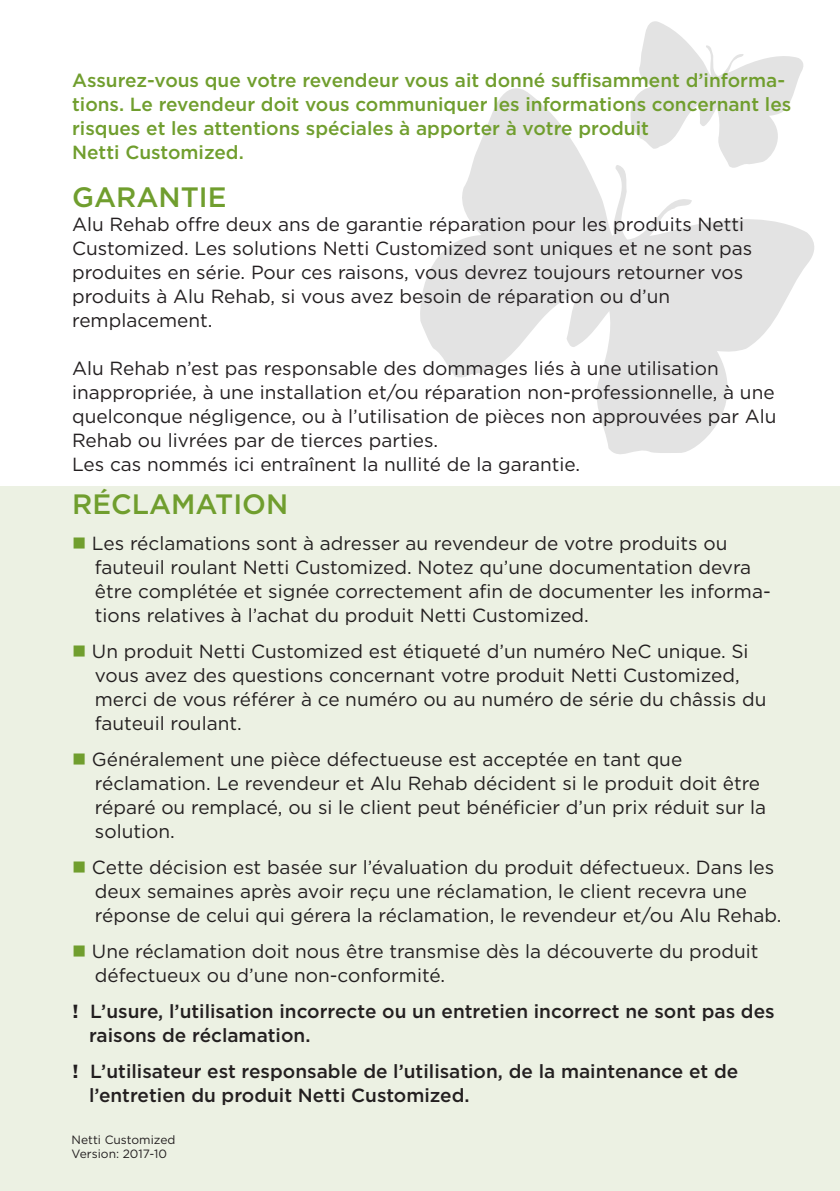
<style>
.page{position:relative;width:840px;height:1191px;background:#fff}
.page>*{position:absolute;margin:0;border:0;box-sizing:border-box;transform-origin:0 0}
.t1{font:500 28px "Gotham";color:#709e2e}
.t2{font:19px/24px "Gotham";color:#231f20}
.t3{font:500 19px/24px "Gotham";color:#709e2e}
.t4{font:500 19px/24px "Gotham";color:#231f20}
.t5{font:12px/14.4px "Gotham";color:#231f20}
.s1{color:#709e2e}
.s2{font-weight:700}
</style>
<div class="page">
<div style="left:0;top:486px;width:839px;height:705px;background:#ecf1e3"></div>
<svg style="left:639px;top:21px;width:164px;height:53px"></svg>
<svg style="left:420px;top:74px;width:394px;height:380px;fill:#e3e3e3"></svg>
<p class="t3" style="left:72px;top:68px;width:720px">Assurez-vous que votre revendeur vous ait donné suffisamment d’informa&shy;tions. Le revendeur doit vous communiquer les informations concernant les risques et les attentions spéciales à apporter à votre produit<br>Netti Customized.</p>
<h1 class="t1" style="left:72px;top:179px;width:156px">GARANTIE</h1>
<p class="t2" style="left:72px;top:212px;width:681px">Alu Rehab offre deux ans de garantie réparation pour les produits Netti Customized. Les solutions Netti Customized sont uniques et ne sont pas produites en série. Pour ces raisons, vous devrez toujours retourner vos produits à Alu Rehab, si vous avez besoin de réparation ou d’un remplacement.</p>
<p class="t2" style="left:72px;top:356px;width:705px">Alu Rehab n’est pas responsable des dommages liés à une utilisation inappropriée, à une installation et/ou réparation non-professionnelle, à une quelconque négligence, ou à l’utilisation de pièces non approuvées par Alu Rehab ou livrées par de tierces parties.<br>Les cas nommés ici entraînent la nullité de la garantie.</p>
<h1 class="t1" style="left:72px;top:485px;width:217px">RÉCLAMATION</h1>
<p class="t2" style="left:95px;top:530px;width:677px;text-indent:-23px"><span class="s1">■</span> Les réclamations sont à adresser au revendeur de votre produits ou fauteuil roulant Netti Customized. Notez qu’une documentation devra être complétée et signée correctement afin de documenter les informa&shy;tions relatives à l’achat du produit Netti Customized.</p>
<p class="t2" style="left:95px;top:638px;width:672px;text-indent:-23px"><span class="s1">■</span> Un produit Netti Customized est étiqueté d’un numéro NeC unique. Si vous avez des questions concernant votre produit Netti Customized, merci de vous référer à ce numéro ou au numéro de série du châssis du fauteuil roulant.</p>
<p class="t2" style="left:95px;top:746px;width:672px;text-indent:-23px"><span class="s1">■</span> Généralement une pièce défectueuse est acceptée en tant que réclamation. Le revendeur et Alu Rehab décident si le produit doit être réparé ou remplacé, ou si le client peut bénéficier d’un prix réduit sur la solution.</p>
<p class="t2" style="left:95px;top:854px;width:687px;text-indent:-23px"><span class="s1">■</span> Cette décision est basée sur l’évaluation du produit défectueux. Dans les deux semaines après avoir reçu une réclamation, le client recevra une réponse de celui qui gérera la réclamation, le revendeur et/ou Alu Rehab.</p>
<p class="t2" style="left:95px;top:938px;width:664px;text-indent:-23px"><span class="s1">■</span> Une réclamation doit nous être transmise dès la découverte du produit défectueux ou d’une non-conformité.</p>
<p class="t4" style="left:89px;top:999px;width:686px;text-indent:-17px"><span class="s2">!</span> L’usure, l’utilisation incorrecte ou un entretien incorrect ne sont pas des raisons de réclamation.</p>
<p class="t4" style="left:89px;top:1059px;width:650px;text-indent:-17px"><span class="s2">!</span> L’utilisateur est responsable de l’utilisation, de la maintenance et de l’entretien du produit Netti Customized.</p>
<p class="t5" style="left:72px;top:1132px;width:105px">Netti Customized<br>Version: 2017-10</p>
</div>
